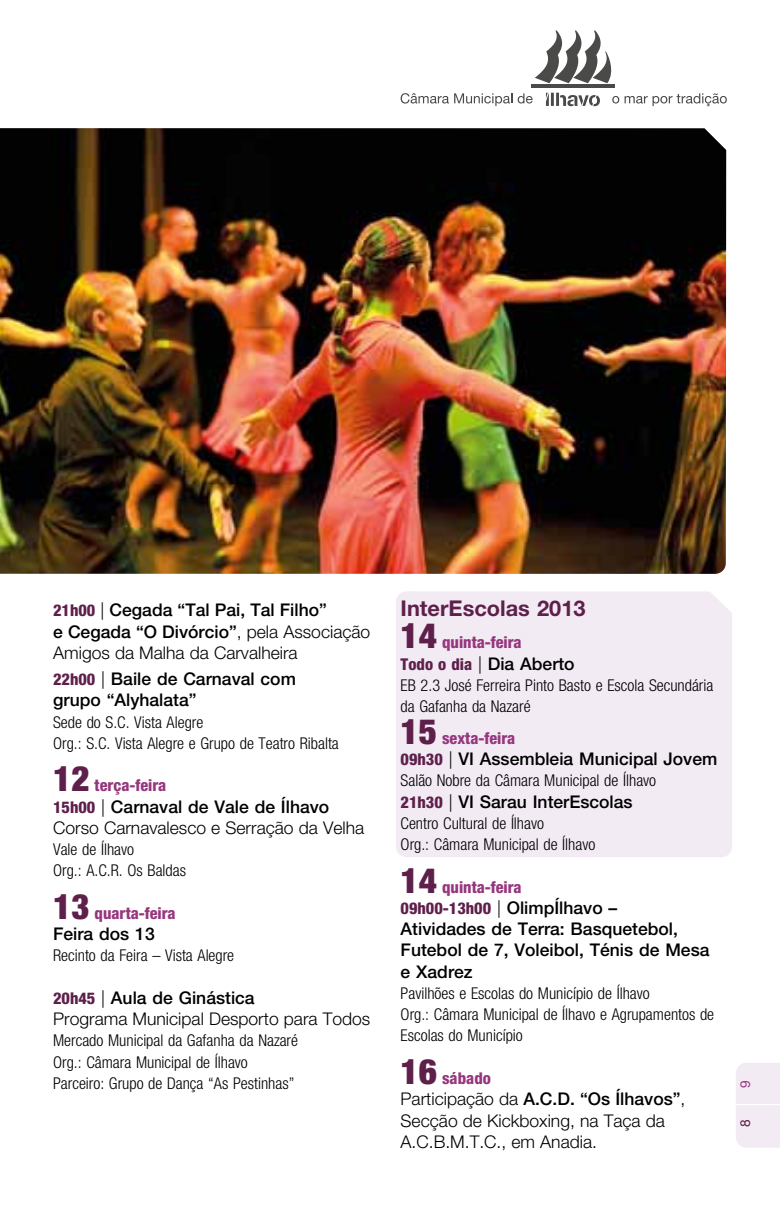
<style>
.page{position:relative;width:780px;height:1205px;background:#fff}
.page>*{position:absolute;margin:0;border:0;box-sizing:border-box;transform-origin:0 0}
.t1{font:700 21.75px "Helvetica Neue";color:#5e204b}
.t2{font:300 17.5px/21.2px "Helvetica Neue";color:#000}
.t3{font:500 17.5px/21.2px "Helvetica Neue";color:#000}
.t4{font:300 condensed 16.25px/21.2px "Helvetica Neue";color:#000}
.t5{font:800 condensed 16.25px "Helvetica Neue";color:#96377e}
.t6{font:13.75px "Helvetica Neue";color:#96377e}
.t7{font:13.75px "Helvetica Neue";color:#5e204b}
.s1{font-weight:800;font-stretch:condensed;font-size:16.25px;color:#5e204b}
.s2{font-weight:500}
.s3{font-weight:300}
.s4{font-weight:900;font-size:35px;color:#5e204b}
</style>
<div class="page">
<div style="left:396px;top:591px;width:336px;height:266px;background:#f3ebf4"></div>
<hr style="left:531px;top:85px;width:83px;height:3px;background:#4a4a49">
<svg style="left:535px;top:30px;width:77px;height:53px"></svg>
<svg style="left:546px;top:93px;width:54px;height:13px"></svg>
<svg style="left:400px;top:93px;width:132px;height:13px"></svg>
<svg style="left:612px;top:96px;width:7px;height:7px"></svg>
<svg style="left:613px;top:97px;width:5px;height:5px"></svg>
<svg style="left:624px;top:93px;width:101px;height:13px"></svg>
<img style="left:0;top:128px;width:726px;height:446px">
<div style="left:736px;top:1063px;width:44px;height:85px;background:#f3ebf4"></div>
<hr style="left:736px;top:1104px;width:44px;height:1px;background:#fff">
<p class="t2" style="left:53px;top:599px;width:319px"><span class="s1">21h00</span> | <span class="s2">Cegada “Tal Pai, Tal Filho”<br>e Cegada “O Divórcio”</span>, pela Associação<br>Amigos da Malha da Carvalheira</p>
<p class="t3" style="left:53px;top:668px;width:244px"><span class="s1">22h00</span> <span class="s3">|</span> Baile de Carnaval com grupo “Alyhalata”</p>
<p class="t4" style="left:53px;top:711px;width:287px">Sede do S.C. Vista Alegre<br>Org.: S.C. Vista Alegre e Grupo de Teatro Ribalta</p>
<p class="t5" style="left:53px;top:775px;width:115px"><span class="s4">12</span> terça-feira</p>
<p class="t2" style="left:53px;top:795px;width:312px"><span class="s1">15h00</span> | <span class="s2">Carnaval de Vale de Ílhavo<br></span>Corso Carnavalesco e Serração da Velha</p>
<p class="t4" style="left:53px;top:839px;width:134px">Vale de Ílhavo<br>Org.: A.C.R. Os Baldas</p>
<p class="t5" style="left:53px;top:903px;width:124px"><span class="s4">13</span> quarta-feira</p>
<p class="t3" style="left:53px;top:923px;width:103px">Feira dos 13</p>
<p class="t4" style="left:53px;top:945px;width:182px">Recinto da Feira – Vista Alegre</p>
<p class="t2" style="left:53px;top:987px;width:319px"><span class="s1">20h45</span> | <span class="s2">Aula de Ginástica<br></span>Programa Municipal Desporto para Todos</p>
<p class="t4" style="left:53px;top:1030px;width:246px">Mercado Municipal da Gafanha da Nazaré<br>Org.: Câmara Municipal de Ílhavo<br>Parceiro: Grupo de Dança “As Pestinhas”</p>
<h1 class="t1" style="left:400px;top:595px;width:186px">InterEscolas 2013</h1>
<p class="t5" style="left:400px;top:632px;width:123px"><span class="s4">14</span> quinta-feira</p>
<p class="t3" style="left:400px;top:652px;width:175px"><span class="s1">Todo o dia</span> <span class="s3">|</span> Dia Aberto</p>
<p class="t4" style="left:400px;top:674px;width:314px">EB 2.3 José Ferreira Pinto Basto e Escola Secundária da Gafanha da Nazaré</p>
<p class="t5" style="left:400px;top:728px;width:116px"><span class="s4">15</span> sexta-feira</p>
<p class="t3" style="left:400px;top:748px;width:318px"><span class="s1">09h30</span> <span class="s3">|</span> VI Assembleia Municipal Jovem</p>
<p class="t4" style="left:400px;top:770px;width:257px">Salão Nobre da Câmara Municipal de Ílhavo</p>
<p class="t3" style="left:400px;top:790px;width:233px"><span class="s1">21h30</span> <span class="s3">|</span> VI Sarau InterEscolas</p>
<p class="t4" style="left:400px;top:812px;width:196px">Centro Cultural de Ílhavo<br>Org.: Câmara Municipal de Ílhavo</p>
<p class="t5" style="left:400px;top:877px;width:123px"><span class="s4">14</span> quinta-feira</p>
<p class="t3" style="left:400px;top:897px;width:310px"><span class="s1">09h00-13h00</span> <span class="s3">|</span> OlimpÍlhavo –<br>Atividades de Terra: Basquetebol,<br>Futebol de 7, Voleibol, Ténis de Mesa e Xadrez</p>
<p class="t4" style="left:400px;top:982px;width:315px">Pavilhões e Escolas do Município de Ílhavo<br>Org.: Câmara Municipal de Ílhavo e Agrupamentos de<br>Escolas do Município</p>
<p class="t5" style="left:400px;top:1068px;width:92px"><span class="s4">16</span> sábado</p>
<p class="t2" style="left:400px;top:1088px;width:286px">Participação da <span class="s2">A.C.D. “Os Ílhavos”</span>,<br>Secção de Kickboxing, na Taça da<br>A.C.B.M.T.C., em Anadia.</p>
<p class="t6" style="left:737px;top:1088px;width:9px;rotate:-90deg">9</p>
<p class="t7" style="left:737px;top:1127px;width:9px;rotate:-90deg">8</p>
</div>
